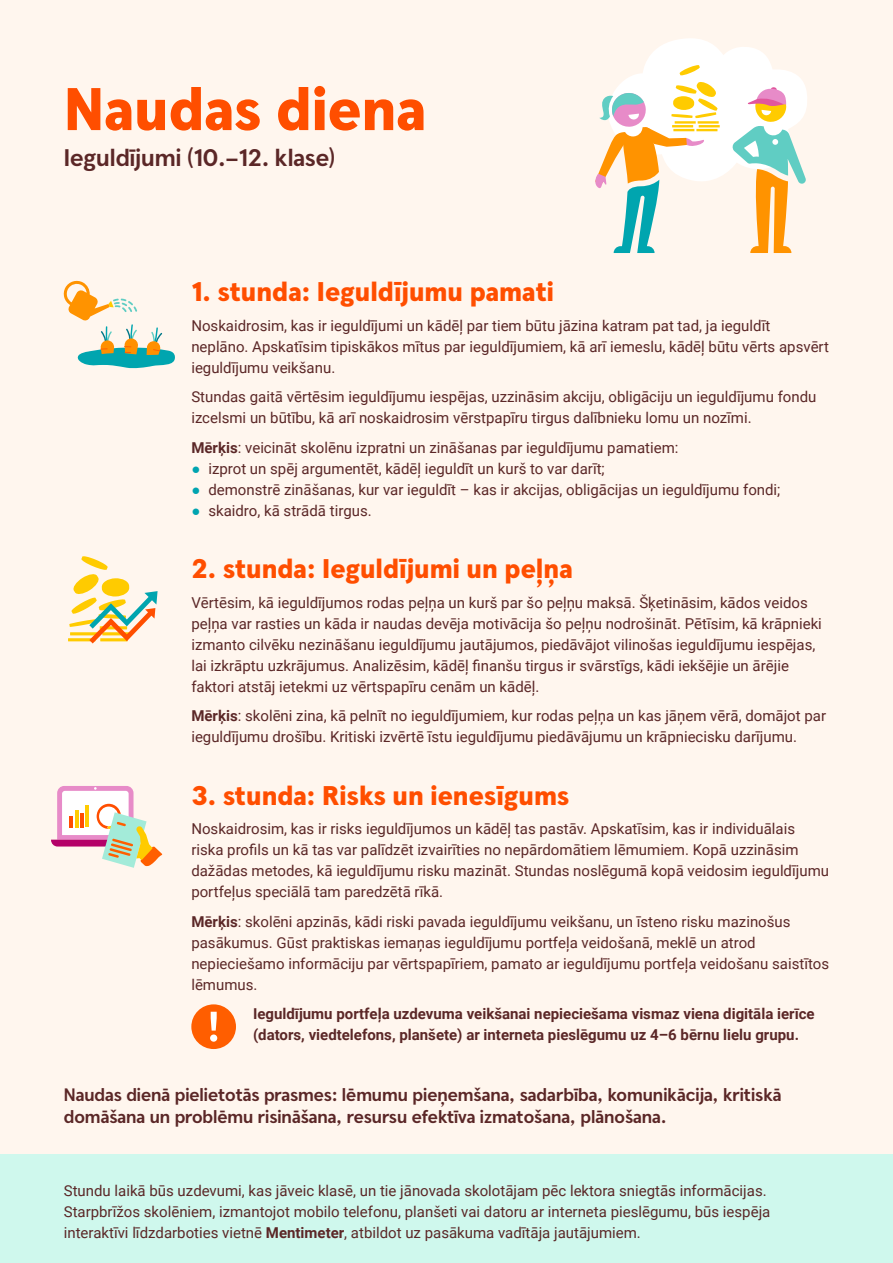
<style>
.page{position:relative;width:893px;height:1263px;background:#fff6ee}
.page>*{position:absolute;margin:0;border:0;box-sizing:border-box;transform-origin:0 0}
.t1{font:900 60px "Swedbank Headline";color:#ff4e00}
.t2{font:900 27px "Swedbank Headline";color:#ff4e00}
.t3{font:700 24px "Swedbank Headline";color:#5b2727}
.t4{font:700 18px/22.5px "Swedbank Headline";color:#5b2727}
.t5{font:15px/21px "Roboto";color:#5b2727}
.t6{font:700 15px/21px "Roboto";color:#5b2727}
.s1{font-weight:700}
.s2{font-family:"Arial";color:#00a4b0}
</style>
<div class="page">
<div style="left:0;top:1154px;width:893px;height:109px;background:#cff8ed"></div>
<div style="left:191px;top:1004px;width:45px;height:45px;background:#ff5e00;border-radius:50%"></div>
<svg style="left:210px;top:1012px;width:7px;height:30px"></svg>
<svg style="left:595px;top:38px;width:212px;height:215px"></svg>
<svg style="left:63px;top:280px;width:112px;height:89px"></svg>
<svg style="left:68px;top:556px;width:90px;height:87px"></svg>
<svg style="left:51px;top:786px;width:111px;height:82px"></svg>
<h1 class="t1" style="left:64px;top:72px;width:364px">Naudas diena</h1>
<h3 class="t3" style="left:64px;top:143px;width:273px">Ieguldījumi (10.–12. klase)</h3>
<h2 class="t2" style="left:191px;top:275px;width:364px">1. stunda: Ieguldījumu pamati</h2>
<p class="t5" style="left:191px;top:314px;width:639px">Noskaidrosim, kas ir ieguldījumi un kādēļ par tiem būtu jāzina katram pat tad, ja ieguldīt neplāno. Apskatīsim tipiskākos mītus par ieguldījumiem, kā arī iemeslu, kādēļ būtu vērts apsvērt ieguldījumu veikšanu.</p>
<p class="t5" style="left:191px;top:386px;width:627px">Stundas gaitā vērtēsim ieguldījumu iespējas, uzzināsim akciju, obligāciju un ieguldījumu fondu izcelsmi un būtību, kā arī noskaidrosim vērstpapīru tirgus dalībnieku lomu un nozīmi.</p>
<p class="t5" style="left:191px;top:436px;width:489px"><span class="s1">Mērķis</span>: veicināt skolēnu izpratni un zināšanas par ieguldījumu pamatiem:</p>
<p class="t5" style="left:191px;top:457px;width:415px"><span class="s2">●</span> izprot un spēj argumentēt, kādēļ ieguldīt un kurš to var darīt;</p>
<p class="t5" style="left:191px;top:478px;width:591px"><span class="s2">●</span> demonstrē zināšanas, kur var ieguldīt – kas ir akcijas, obligācijas un ieguldījumu fondi;</p>
<p class="t5" style="left:191px;top:499px;width:182px"><span class="s2">●</span> skaidro, kā strādā tirgus.</p>
<h2 class="t2" style="left:191px;top:552px;width:383px">2. stunda: Ieguldījumi un peļņa</h2>
<p class="t5" style="left:191px;top:591px;width:632px">Vērtēsim, kā ieguldījumos rodas peļņa un kurš par šo peļņu maksā. Šķetināsim, kādos veidos peļņa var rasties un kāda ir naudas devēja motivācija šo peļņu nodrošināt. Pētīsim, kā krāpnieki izmanto cilvēku nezināšanu ieguldījumu jautājumos, piedāvājot vilinošas ieguldījumu iespējas, lai izkrāptu uzkrājumus. Analizēsim, kādēļ finanšu tirgus ir svārstīgs, kādi iekšējie un ārējie faktori atstāj ietekmi uz vērtspapīru cenām un kādēļ.</p>
<p class="t5" style="left:191px;top:705px;width:636px"><span class="s1">Mērķis</span>: skolēni zina, kā pelnīt no ieguldījumiem, kur rodas peļņa un kas jāņem vērā, domājot par ieguldījumu drošību. Kritiski izvērtē īstu ieguldījumu piedāvājumu un krāpniecisku darījumu.</p>
<h2 class="t2" style="left:191px;top:779px;width:379px">3. stunda: Risks un ienesīgums</h2>
<p class="t5" style="left:191px;top:818px;width:639px">Noskaidrosim, kas ir risks ieguldījumos un kādēļ tas pastāv. Apskatīsim, kas ir individuālais riska profils un kā tas var palīdzēt izvairīties no nepārdomātiem lēmumiem. Kopā uzzināsim dažādas metodes, kā ieguldījumu risku mazināt. Stundas noslēgumā kopā veidosim ieguldījumu portfeļus speciālā tam paredzētā rīkā.</p>
<p class="t5" style="left:191px;top:910px;width:639px"><span class="s1">Mērķis</span>: skolēni apzinās, kādi riski pavada ieguldījumu veikšanu, un īsteno risku mazinošus pasākumus. Gūst praktiskas iemaņas ieguldījumu portfeļa veidošanā, meklē un atrod nepieciešamo informāciju par vērtspapīriem, pamato ar ieguldījumu portfeļa veidošanu saistītos lēmumus.</p>
<p class="t6" style="left:253px;top:1003px;width:563px">Ieguldījumu portfeļa uzdevuma veikšanai nepieciešama vismaz viena digitāla ierīce (dators, viedtelefons, planšete) ar interneta pieslēgumu uz 4–6 bērnu lielu grupu.</p>
<p class="t4" style="left:64px;top:1084px;width:719px">Naudas dienā pielietotās prasmes: lēmumu pieņemšana, sadarbība, komunikācija, kritiskā domāšana un problēmu risināšana, resursu efektīva izmatošana, plānošana.</p>
<p class="t5" style="left:64px;top:1179px;width:708px">Stundu laikā būs uzdevumi, kas jāveic klasē, un tie jānovada skolotājam pēc lektora sniegtās informācijas.<br>Starpbrīžos skolēniem, izmantojot mobilo telefonu, planšeti vai datoru ar interneta pieslēgumu, būs iespēja interaktīvi līdzdarboties vietnē <span class="s1">Mentimeter</span>, atbildot uz pasākuma vadītāja jautājumiem.</p>
</div>
